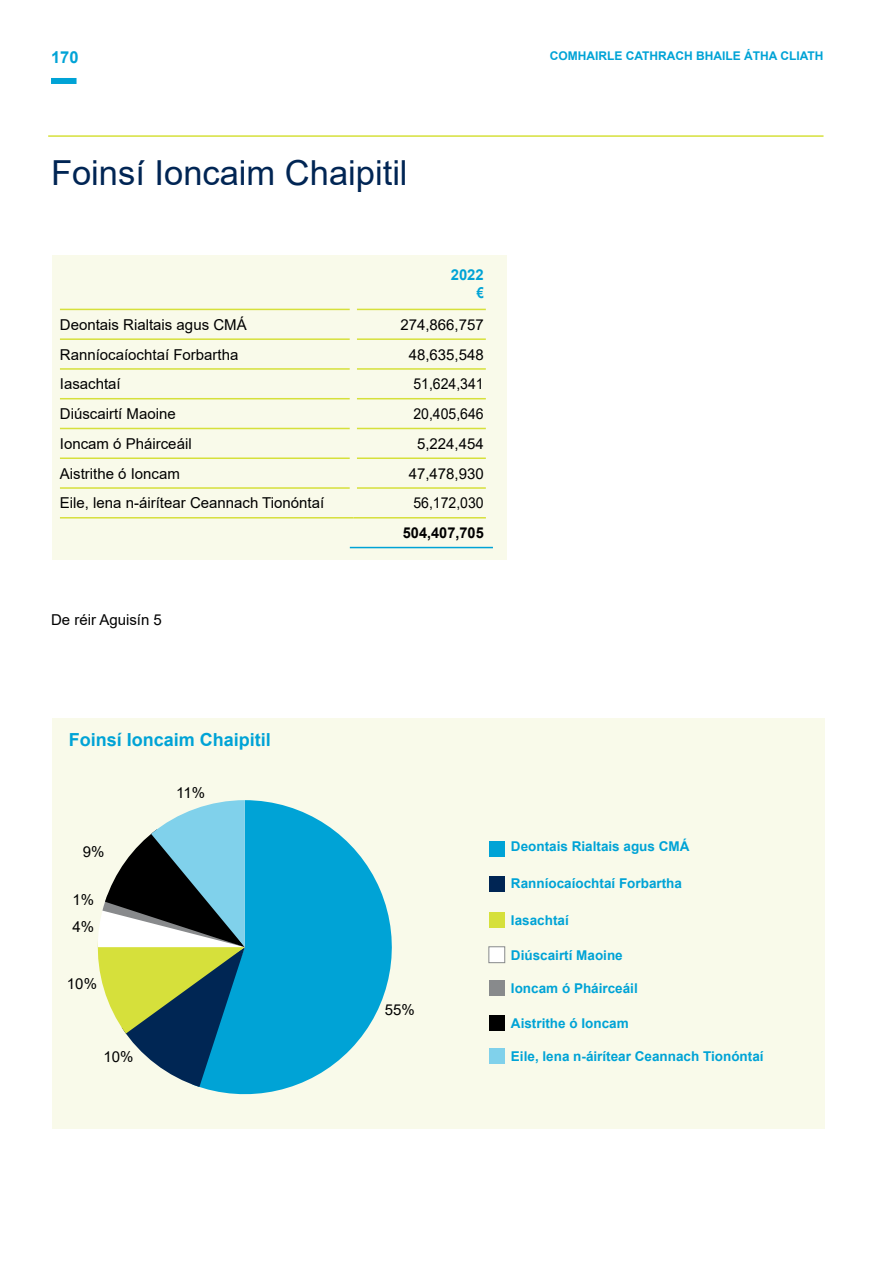
<style>
.page{position:relative;width:893px;height:1263px;background:#fff}
.page>*{position:absolute;margin:0;border:0;box-sizing:border-box;transform-origin:0 0}
.t1{font:34.5px "Arial";color:#002554}
.t2{font:700 18px "Arial";color:#00a3d6}
.t3{font:700 16.5px "Arial";color:#00a3d6}
.t4{font:15px "Arial";color:#000}
.t5{font:15px "Arial";color:#000;scale:.94 1}
.t6{font:700 15px "Arial";color:#000}
.t7{font:700 15px/18px "Arial";color:#00a3d6;text-align:right}
.t8{font:700 13.5px "Arial";color:#00a3d6}
.t9{font:700 12px "Arial";color:#00a3d6}
</style>
<div class="page">
<div style="left:51px;top:78px;width:26px;height:6px;background:#00a3d6"></div>
<hr style="left:48px;top:135px;width:775px;height:2px;background:#d6e03b">
<div style="left:52px;top:719px;width:773px;height:410px;background:#f9faea"></div>
<div style="left:52px;top:255px;width:455px;height:304px;background:#f9faea"></div>
<hr style="left:60px;top:309px;width:290px;height:1px;background:#d6e03b">
<hr style="left:357px;top:309px;width:129px;height:1px;background:#d6e03b">
<hr style="left:60px;top:338px;width:290px;height:2px;background:#d6e03b">
<hr style="left:357px;top:338px;width:129px;height:2px;background:#d6e03b">
<hr style="left:60px;top:368px;width:290px;height:2px;background:#d6e03b">
<hr style="left:357px;top:368px;width:129px;height:2px;background:#d6e03b">
<hr style="left:60px;top:398px;width:290px;height:1px;background:#d6e03b">
<hr style="left:357px;top:398px;width:129px;height:1px;background:#d6e03b">
<hr style="left:60px;top:428px;width:290px;height:1px;background:#d6e03b">
<hr style="left:357px;top:428px;width:129px;height:1px;background:#d6e03b">
<hr style="left:60px;top:457px;width:290px;height:2px;background:#d6e03b">
<hr style="left:357px;top:457px;width:129px;height:2px;background:#d6e03b">
<hr style="left:60px;top:487px;width:290px;height:2px;background:#d6e03b">
<hr style="left:357px;top:487px;width:129px;height:2px;background:#d6e03b">
<hr style="left:350px;top:547px;width:143px;height:1px;background:#00a3d6">
<hr style="left:60px;top:517px;width:293px;height:1px;background:#d6e03b">
<hr style="left:353px;top:517px;width:133px;height:1px;background:#d6e03b">
<div style="left:489px;top:841px;width:16px;height:16px;background:#00a3d6"></div>
<div style="left:489px;top:876px;width:16px;height:15px;background:#002554"></div>
<div style="left:489px;top:912px;width:16px;height:16px;background:#d6e03b"></div>
<div style="left:489px;top:946px;width:16px;height:17px;background:#fff;border:1px solid #888a8c"></div>
<div style="left:489px;top:980px;width:16px;height:16px;background:#888a8c"></div>
<div style="left:489px;top:1015px;width:16px;height:16px;background:#000"></div>
<div style="left:489px;top:1048px;width:16px;height:16px;background:#80d1eb"></div>
<svg style="left:200px;top:800px;width:192px;height:295px;fill:#00a3d6"></svg>
<svg style="left:97px;top:800px;width:148px;height:287px"></svg>
<p class="t3" style="left:51px;top:46px;width:29px">170</p>
<p class="t9" style="left:550px;top:47px;width:275px">COMHAIRLE CATHRACH BHAILE ÁTHA CLIATH</p>
<h1 class="t1" style="left:51px;top:149px;width:358px">Foinsí Ioncaim Chaipitil</h1>
<p class="t7" style="left:451px;top:266px;width:35px">2022 €</p>
<p class="t4" style="left:60px;top:314px;width:188px">Deontais Rialtais agus CMÁ</p>
<p class="t4" style="left:400px;top:314px;width:85px">274,866,757</p>
<p class="t4" style="left:60px;top:344px;width:180px">Ranníocaíochtaí Forbartha</p>
<p class="t4" style="left:409px;top:344px;width:77px">48,635,548</p>
<p class="t4" style="left:60px;top:374px;width:62px">Iasachtaí</p>
<p class="t5" style="left:413px;top:374px;width:76px">51,624,341</p>
<p class="t4" style="left:60px;top:403px;width:117px">Diúscairtí Maoine</p>
<p class="t5" style="left:413px;top:403px;width:76px">20,405,646</p>
<p class="t4" style="left:60px;top:433px;width:133px">Ioncam ó Pháirceáil</p>
<p class="t4" style="left:417px;top:433px;width:68px">5,224,454</p>
<p class="t4" style="left:60px;top:463px;width:122px">Aistrithe ó Ioncam</p>
<p class="t4" style="left:409px;top:463px;width:77px">47,478,930</p>
<p class="t4" style="left:60px;top:493px;width:266px">Eile, lena n-áirítear Ceannach Tionóntaí</p>
<p class="t5" style="left:413px;top:493px;width:76px">56,172,030</p>
<p class="t6" style="left:403px;top:522px;width:82px">504,407,705</p>
<p class="t4" style="left:51px;top:610px;width:112px">De réir Aguisín 5</p>
<p class="t2" style="left:69px;top:726px;width:204px">Foinsí Ioncaim Chaipitil</p>
<p class="t4" style="left:83px;top:842px;width:23px">9%</p>
<p class="t4" style="left:73px;top:889px;width:23px">1%</p>
<p class="t4" style="left:73px;top:916px;width:23px">4%</p>
<p class="t4" style="left:67px;top:973px;width:32px">10%</p>
<p class="t4" style="left:103px;top:1047px;width:32px">10%</p>
<p class="t4" style="left:176px;top:782px;width:30px">11%</p>
<p class="t4" style="left:385px;top:1000px;width:32px">55%</p>
<p class="t8" style="left:511px;top:837px;width:180px">Deontais Rialtais agus CMÁ</p>
<p class="t8" style="left:511px;top:874px;width:173px">Ranníocaíochtaí Forbartha</p>
<p class="t8" style="left:511px;top:911px;width:59px">Iasachtaí</p>
<p class="t8" style="left:511px;top:945px;width:113px">Diúscairtí Maoine</p>
<p class="t8" style="left:511px;top:979px;width:128px">Ioncam ó Pháirceáil</p>
<p class="t8" style="left:511px;top:1013px;width:119px">Aistrithe ó Ioncam</p>
<p class="t8" style="left:511px;top:1047px;width:254px">Eile, lena n-áirítear Ceannach Tionóntaí</p>
</div>
